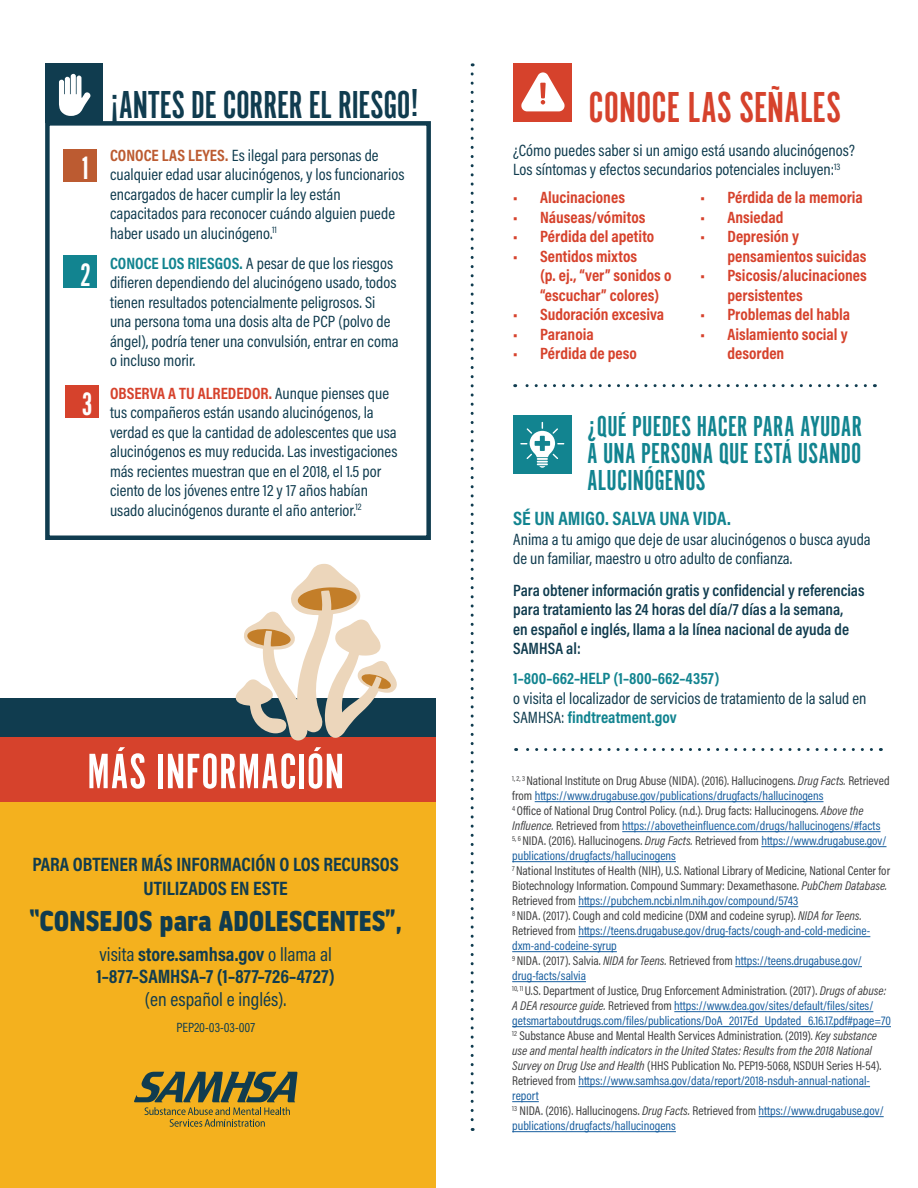
<style>
.page{position:relative;width:918px;height:1188px;background:#fff}
.page>*{position:absolute;margin:0;border:0;box-sizing:border-box;transform-origin:0 0}
.t1{font:51.6px "Alternate Got No 1 D";letter-spacing:.01em;color:#fff}
.t2{font:45px "Alternate Got No 1 D";color:#d6422c}
.t3{font:40.5px "Alternate Got No 1 D";letter-spacing:-.01em;color:#103c4f}
.t4{font:33.6px "Alternate Got No 1 D";color:#fff}
.t5{font:30px/27px "Alternate Got No 1 D";letter-spacing:.005em;color:#128490;text-align:justify}
.t6{font:27px "Jesaya Hv";color:#103c4f}
.t7{font:700 19.5px/22.5px "Acumin Pro Cond";color:#103c4f;text-align:center}
.t8{font:700 19.5px "Acumin Pro Cond";letter-spacing:-.005em;color:#128490}
.t9{font:16.5px/19.5px "Acumin Pro Cond";color:#103c4f}
.t10{font:700 16.5px/19.5px "Acumin Pro Cond";color:#d6422c}
.t11{font:600 16.5px/19.5px "Acumin Pro Cond";color:#103c4f}
.t12{font:700 16.5px "Acumin Pro Cond";color:#128490}
.t13{font:13.5px "Acumin Pro Cond";color:#103c4f}
.t14{font:12.75px/15px "Acumin Pro Cond";color:#3e3e3f}
.t15{font:12.75px/15px "Acumin Pro Cond";color:#175d9e}
.s1{font-weight:700;color:#bc5b31}
.s2{font-weight:700;color:#128490}
.s3{font-weight:700;color:#d6422c}
.s4{font-weight:400}
.s5{font-style:italic}
.s6{color:#175d9e}
.s7{color:#3e3e3f}
.s8{font-style:italic;color:#3e3e3f}
</style>
<div class="page">
<hr style="left:535px;top:801px;width:289px;height:1px;background:#175d9e">
<hr style="left:622px;top:831px;width:259px;height:1px;background:#175d9e">
<hr style="left:761px;top:846px;width:126px;height:1px;background:#175d9e">
<hr style="left:512px;top:861px;width:164px;height:1px;background:#175d9e">
<hr style="left:578px;top:906px;width:220px;height:1px;background:#175d9e">
<hr style="left:578px;top:936px;width:292px;height:1px;background:#175d9e">
<hr style="left:512px;top:951px;width:105px;height:1px;background:#175d9e">
<hr style="left:735px;top:966px;width:127px;height:1px;background:#175d9e">
<hr style="left:512px;top:981px;width:74px;height:1px;background:#175d9e">
<hr style="left:674px;top:1011px;width:199px;height:1px;background:#175d9e">
<hr style="left:512px;top:1026px;width:379px;height:1px;background:#175d9e">
<hr style="left:578px;top:1086px;width:292px;height:1px;background:#175d9e">
<svg style="left:512px;top:1101px;width:27px;height:1px"></svg>
<hr style="left:759px;top:1116px;width:125px;height:1px;background:#175d9e">
<hr style="left:512px;top:1131px;width:164px;height:1px;background:#175d9e">
<svg style="left:471px;top:74px;width:3px;height:1057px"></svg>
<svg style="left:515px;top:384px;width:350px;height:3px"></svg>
<svg style="left:516px;top:748px;width:355px;height:3px"></svg>
<div style="left:63px;top:149px;width:33px;height:33px;background:#bc5b31"></div>
<div style="left:63px;top:255px;width:33px;height:33px;background:#128490"></div>
<div style="left:65px;top:385px;width:33px;height:33px;background:#d6422c"></div>
<div style="left:45px;top:121px;width:386px;height:419px;border:4px solid #103c4f"></div>
<div style="left:45px;top:63px;width:58px;height:60px;background:#103c4f"></div>
<div style="left:513px;top:64px;width:58px;height:58px;background:#d6422c"></div>
<svg style="left:521px;top:72px;width:44px;height:39px"></svg>
<div style="left:513px;top:416px;width:58px;height:58px;background:#128490"></div>
<svg style="left:520px;top:422px;width:44px;height:46px"></svg>
<div style="left:0;top:728px;width:435px;height:460px;background:#f4b11e"></div>
<div style="left:0;top:737px;width:435px;height:65px;background:#d6422c"></div>
<svg style="left:134px;top:1072px;width:163px;height:55px"></svg>
<div style="left:0;top:698px;width:435px;height:39px;background:#103c4f"></div>
<svg style="left:235px;top:564px;width:162px;height:177px"></svg>
<svg style="left:59px;top:74px;width:32px;height:42px"></svg>
<p class="t4" style="left:80px;top:150px;width:13px">1</p>
<p class="t4" style="left:80px;top:257px;width:13px">2</p>
<p class="t4" style="left:82px;top:386px;width:13px">3</p>
<h2 class="t3" style="left:110px;top:83px;width:311px">¡ANTES DE CORRER EL RIESGO!</h2>
<p class="t9" style="left:110px;top:145px;width:296px"><span class="s1">CONOCE LAS LEYES.</span> Es ilegal para personas de cualquier edad usar alucinógenos, y los funcionarios encargados de hacer cumplir la ley están capacitados para reconocer cuándo alguien puede haber usado un alucinógeno.<sup>11</sup></p>
<p class="t9" style="left:110px;top:253px;width:290px"><span class="s2">CONOCE LOS RIESGOS.</span> A pesar de que los riesgos difieren dependiendo del alucinógeno usado, todos tienen resultados potencialmente peligrosos. Si una persona toma una dosis alta de PCP (polvo de ángel), podría tener una convulsión, entrar en coma</p>
<p class="t9" style="left:110px;top:351px;width:87px">o incluso morir.</p>
<p class="t9" style="left:110px;top:383px;width:289px"><span class="s3">OBSERVA A TU ALREDEDOR.</span> Aunque pienses que tus compañeros están usando alucinógenos, la verdad es que la cantidad de adolescentes que usa alucinógenos es muy reducida. Las investigaciones más recientes muestran que en el 2018, el 1.5 por ciento de los jóvenes entre 12 y 17 años habían usado alucinógenos durante el año anterior.<sup>12</sup></p>
<h2 class="t1" style="left:87px;top:744px;width:258px">MÁS INFORMACIÓN</h2>
<p class="t7" style="left:32px;top:852px;width:368px;line-height:24px">PARA OBTENER MÁS INFORMACIÓN O LOS RECURSOS<br>UTILIZADOS EN ESTE</p>
<p class="t6" style="left:30px;top:905px;width:374px">“CONSEJOS para ADOLESCENTES”,</p>
<p class="t7" style="left:96px;top:942px;width:240px"><span class="s4">visita</span> store.samhsa.gov <span class="s4">o llama al<br></span>1–877–SAMHSA–7 (1–877–726–4727) <span class="s4">(en español e inglés).</span></p>
<p class="t13" style="left:176px;top:1019px;width:80px">PEP20-03-03-007</p>
<h2 class="t2" style="left:589px;top:83px;width:254px">CONOCE LAS SEÑALES</h2>
<p class="t9" style="left:513px;top:140px;width:343px">¿Cómo puedes saber si un amigo está usando alucinógenos?<br>Los síntomas y efectos secundarios potenciales incluyen:<sup>13</sup></p>
<p class="t10" style="left:513px;top:187px;width:113px">• Alucinaciones</p>
<p class="t10" style="left:513px;top:207px;width:134px">• Náuseas/vómitos</p>
<p class="t10" style="left:513px;top:226px;width:143px">• Pérdida del apetito</p>
<p class="t10" style="left:540px;top:246px;width:133px;text-indent:-27px">• Sentidos mixtos<br>(p. ej., “ver” sonidos o “escuchar” colores)</p>
<p class="t10" style="left:513px;top:304px;width:152px">• Sudoración excesiva</p>
<p class="t10" style="left:513px;top:324px;width:82px">• Paranoia</p>
<p class="t10" style="left:513px;top:343px;width:125px">• Pérdida de peso</p>
<p class="t10" style="left:700px;top:187px;width:164px">• Pérdida de la memoria</p>
<p class="t10" style="left:700px;top:207px;width:85px">• Ansiedad</p>
<p class="t10" style="left:727px;top:226px;width:140px;text-indent:-27px">• Depresión y pensamientos suicidas</p>
<p class="t10" style="left:727px;top:265px;width:141px;text-indent:-27px">• Psicosis/alucinaciones persistentes</p>
<p class="t10" style="left:700px;top:304px;width:151px">• Problemas del habla</p>
<p class="t10" style="left:727px;top:324px;width:122px;text-indent:-27px">• Aislamiento social y desorden</p>
<h2 class="t5" style="left:587px;top:413px;width:277px">¿QUÉ PUEDES HACER PARA AYUDAR A UNA PERSONA QUE ESTÁ USANDO ALUCINÓGENOS</h2>
<p class="t8" style="left:513px;top:505px;width:219px">SÉ UN AMIGO. SALVA UNA VIDA.</p>
<p class="t9" style="left:513px;top:529px;width:359px">Anima a tu amigo que deje de usar alucinógenos o busca ayuda de un familiar, maestro u otro adulto de confianza.</p>
<p class="t11" style="left:513px;top:580px;width:353px">Para obtener información gratis y confidencial y referencias para tratamiento las 24 horas del día/7 días a la semana,<br>en español e inglés, llama a la línea nacional de ayuda de SAMHSA al:</p>
<p class="t12" style="left:513px;top:667px;width:208px">1–800–662–HELP (1–800–662–4357)</p>
<p class="t9" style="left:513px;top:688px;width:355px">o visita el localizador de servicios de tratamiento de la salud en<br>SAMHSA: <span class="s2">findtreatment.gov</span></p>
<p class="t14" style="left:512px;top:773px;width:379px"><sup>1,</sup> <sup>2,</sup> <sup>3</sup> National Institute on Drug Abuse (NIDA). (2016). Hallucinogens. <span class="s5">Drug Facts.</span> Retrieved from <span class="s6">https://www.drugabuse.gov/publications/drugfacts/hallucinogens</span></p>
<p class="t14" style="left:512px;top:803px;width:370px"><sup>4</sup> Office of National Drug Control Policy. (n.d.). Drug facts: Hallucinogens. <span class="s5">Above the<br>Influence.</span> Retrieved from <span class="s6">https://abovetheinfluence.com/drugs/hallucinogens/#facts</span></p>
<p class="t15" style="left:512px;top:833px;width:376px"><sup>5,</sup> <sup>6</sup> <span class="s7">NIDA. (2016). Hallucinogens.</span> <span class="s8">Drug Facts.</span> <span class="s7">Retrieved from</span> https://www.drugabuse.gov/ publications/drugfacts/hallucinogens</p>
<p class="t14" style="left:512px;top:863px;width:379px"><sup>7</sup> National Institutes of Health (NIH), U.S. National Library of Medicine, National Center for<br>Biotechnology Information. Compound Summary: Dexamethasone. <span class="s5">PubChem Database.<br></span>Retrieved from <span class="s6">https://pubchem.ncbi.nlm.nih.gov/compound/5743</span></p>
<p class="t15" style="left:512px;top:908px;width:360px"><sup>8</sup> <span class="s7">NIDA. (2017). Cough and cold medicine (DXM and codeine syrup).</span> <span class="s8">NIDA for Teens.<br></span><span class="s7">Retrieved from</span> https://teens.drugabuse.gov/drug-facts/cough-and-cold-medicine&shy;dxm-and-codeine-syrup</p>
<p class="t15" style="left:512px;top:953px;width:351px"><sup>9</sup> <span class="s7">NIDA. (2017). Salvia.</span> <span class="s8">NIDA for Teens.</span> <span class="s7">Retrieved from</span> https://teens.drugabuse.gov/ drug-facts/salvia</p>
<p class="t15" style="left:512px;top:983px;width:380px"><sup>10,</sup> <sup>11</sup> <span class="s7">U.S. Department of Justice, Drug Enforcement Administration. (2017).</span> <span class="s8">Drugs of abuse:<br>A DEA resource guide.</span> <span class="s7">Retrieved from</span> https://www.dea.gov/sites/default/files/sites/ getsmartaboutdrugs.com/files/publications/DoA_2017Ed_Updated_6.16.17.pdf#page=70</p>
<p class="t14" style="left:512px;top:1028px;width:371px"><sup>12</sup> Substance Abuse and Mental Health Services Administration. (2019). <span class="s5">Key substance use and mental health indicators in the United States: Results from the 2018 National Survey on Drug Use and Health</span> (HHS Publication No. PEP19-5068, NSDUH Series H-54).<br>Retrieved from <span class="s6">https://www.samhsa.gov/data/report/2018-nsduh-annual-national&shy;report</span></p>
<p class="t15" style="left:512px;top:1103px;width:373px"><sup>13</sup> <span class="s7">NIDA. (2016). Hallucinogens.</span> <span class="s8">Drug Facts.</span> <span class="s7">Retrieved from</span> https://www.drugabuse.gov/ publications/drugfacts/hallucinogens</p>
</div>
